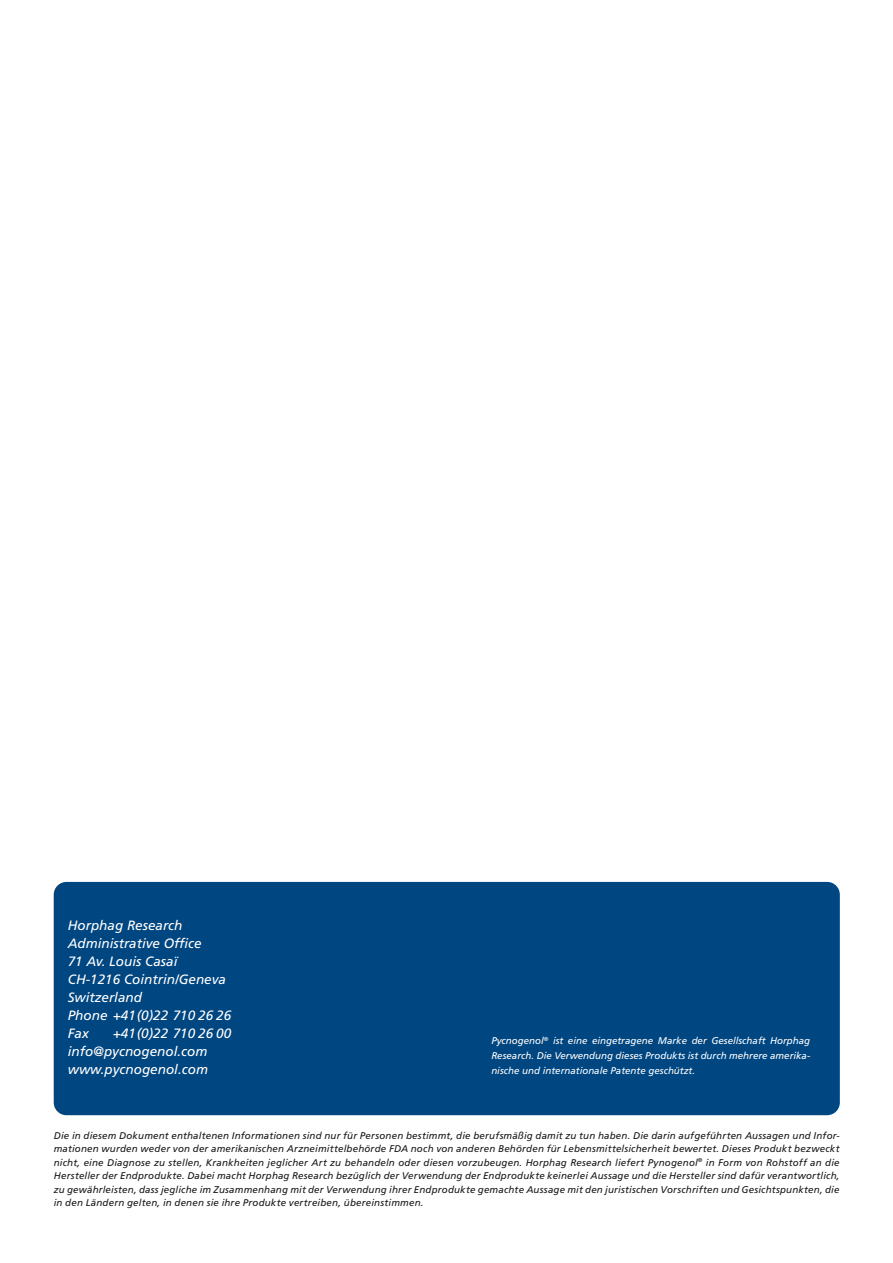
<style>
.page{position:relative;width:893px;height:1263px;background:#fff}
.page>*{position:absolute;margin:0;border:0;box-sizing:border-box;transform-origin:0 0}
.InfoBox_weiss{font:italic 13.5px "Frutiger LT Std";color:#fff}
.t1{font:italic 9.75px/13.5px "Frutiger LT Std";letter-spacing:.02em;color:#181716;text-align:justify}
.Absatzformat_2{font:italic 9.75px/15px "Frutiger LT Std";color:#fff;text-align:justify}
</style>
<div class="page">
<div style="left:54px;top:882px;width:786px;height:233px;background:#004681;border-radius:13px"></div>
<p class="InfoBox_weiss" style="left:68px;top:918px;width:116px">Horphag Research</p>
<p class="InfoBox_weiss" style="left:68px;top:936px;width:136px">Administrative Office</p>
<p class="InfoBox_weiss" style="left:68px;top:954px;width:111px">71 Av. Louis Casaï</p>
<p class="InfoBox_weiss" style="left:68px;top:972px;width:160px">CH-1216 Cointrin/Geneva</p>
<p class="InfoBox_weiss" style="left:68px;top:990px;width:76px">Switzerland</p>
<p class="InfoBox_weiss" style="left:68px;top:1008px;width:165px">Phone +41(0)22 710 26 26</p>
<p class="InfoBox_weiss" style="left:68px;top:1026px;width:23px">Fax</p>
<p class="InfoBox_weiss" style="left:113px;top:1026px;width:120px">+41(0)22 710 26 00</p>
<p class="InfoBox_weiss" style="left:68px;top:1044px;width:141px">info@pycnogenol.com</p>
<p class="InfoBox_weiss" style="left:68px;top:1062px;width:142px">www.pycnogenol.com</p>
<p class="Absatzformat_2" style="left:491px;top:1033px;width:320px">Pycnogenol<sup>®</sup> ist eine eingetragene Marke der Gesellschaft Horphag Research. Die Verwendung dieses Produkts ist durch mehrere amerika&shy;nische und internationale Patente geschützt.</p>
<p class="t1" style="left:54px;top:1128px;width:787px">Die in diesem Dokument enthaltenen Informationen sind nur für Personen bestimmt, die berufsmäßig damit zu tun haben. Die darin aufgeführten Aussagen und Infor&shy;mationen wurden weder von der amerikanischen Arzneimittelbehörde FDA noch von anderen Behörden für Lebensmittelsicherheit bewertet. Dieses Produkt bezweckt nicht, eine Diagnose zu stellen, Krankheiten jeglicher Art zu behandeln oder diesen vorzubeugen. Horphag Research liefert Pynogenol<sup>®</sup> in Form von Rohstoff an die Hersteller der Endprodukte. Dabei macht Horphag Research bezüglich der Verwendung der Endprodukte keinerlei Aussage und die Hersteller sind dafür verantwortlich, zu gewährleisten, dass jegliche im Zusammenhang mit der Verwendung ihrer Endprodukte gemachte Aussage mit den juristischen Vorschriften und Gesichtspunkten, die in den Ländern gelten, in denen sie ihre Produkte vertreiben, übereinstimmen.</p>
</div>
